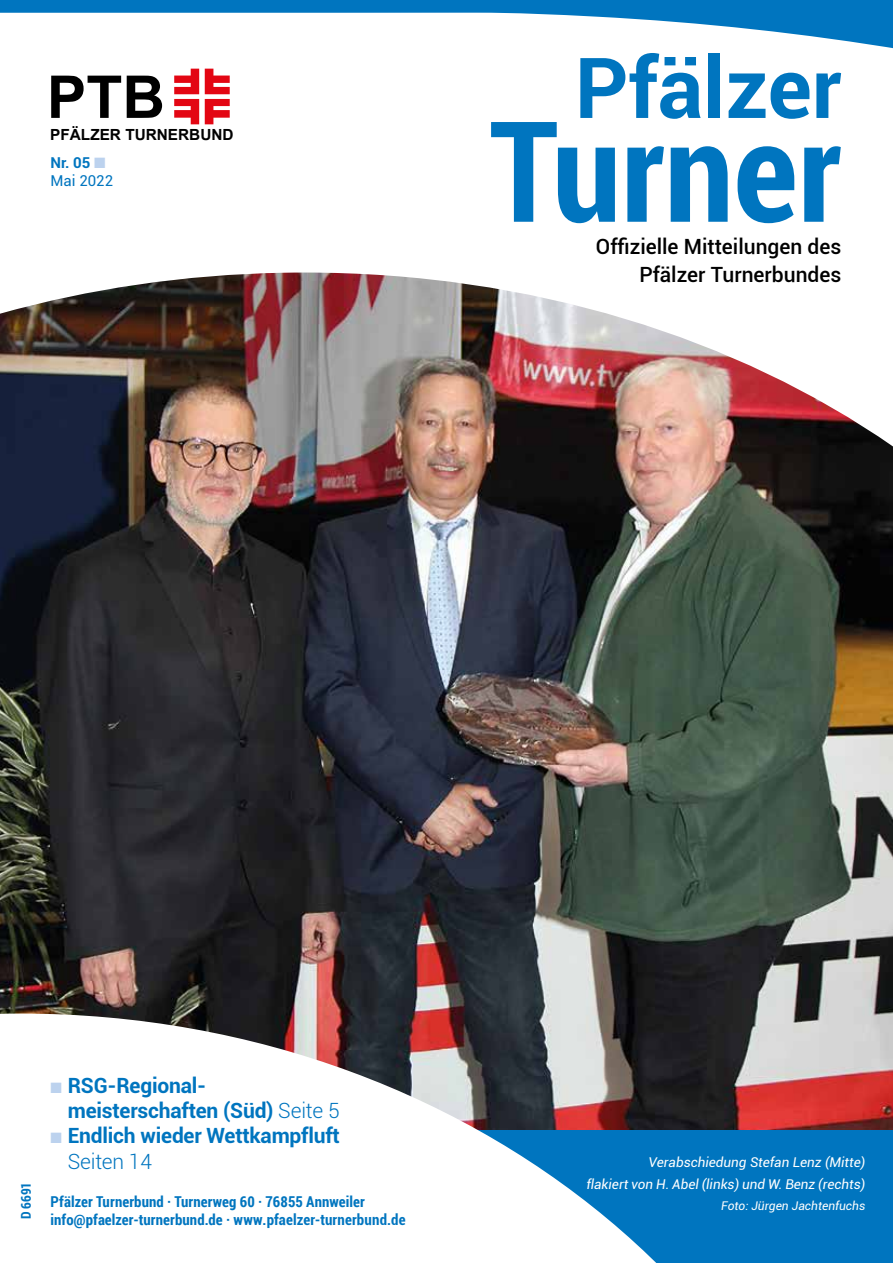
<style>
.page{position:relative;width:893px;height:1263px;background:#fff}
.page>*{position:absolute;margin:0;border:0;box-sizing:border-box;transform-origin:0 0}
.t1{font:700 condensed 140.25px "Roboto";color:#0075bf}
.t2{font:700 84.15px "Roboto";color:#0075bf}
.t3{font:700 59.1px "Arial";color:#000}
.t4{font:700 21px/25.2px "Roboto";letter-spacing:-.01em;color:#0075bf}
.t5{font:500 21px/28.5px "Roboto";color:#000;text-align:right}
.t6{font:700 15.3px "Arial";color:#000}
.t7{font:700 15px "Roboto Condensed";letter-spacing:.01em;color:#0075bf}
.t8{font:15px/18px "Roboto";color:#0075bf}
.t9{font:italic 13.5px/22.5px "Roboto";color:#fff;text-align:right}
.t10{font:700 13.5px "Roboto Condensed";color:#0075bf}
.t11{font:italic 12px "Roboto";color:#fff}
.s1{font-weight:700}
.s2{color:#bcd2ee}
.s3{font-weight:300}
.s4{font-family:"Roboto";font-stretch:condensed}
</style>
<div class="page">
<div style="left:0;top:0;width:893px;height:85px;background:#0075bf"></div>
<svg style="left:0;top:13px;width:893px;height:260px"></svg>
<svg style="left:205px;top:69px;width:25px;height:55px"></svg>
<svg style="left:174px;top:69px;width:25px;height:55px"></svg>
<img style="left:0;top:273px;width:893px;height:857px">
<div style="left:0;top:1130px;width:893px;height:133px;background:#0075bf"></div>
<svg style="left:0;top:1013px;width:698px;height:250px;fill:#fff"></svg>
<h3 class="t3" style="left:47px;top:58px;width:120px">PTB</h3>
<p class="t6" style="left:50px;top:124px;width:185px">PFÄLZER TURNERBUND</p>
<p class="t8" style="left:51px;top:153px;width:64px"><span class="s1">Nr. 05</span> <span class="s2">■<br></span>Mai 2022</p>
<h2 class="t2" style="left:575px;top:29px;width:268px">Pfälzer</h2>
<h1 class="t1" style="left:489px;top:73px;width:354px">Turner</h1>
<h3 class="t5" style="left:596px;top:231px;width:247px">Offizielle Mitteilungen des<br>Pfälzer Turnerbundes</h3>
<p class="t10" style="left:16px;top:1219px;width:39px;rotate:-90deg">D 6691</p>
<h3 class="t4" style="left:68px;top:1072px;width:273px;text-indent:-17px"><span class="s2">■</span> RSG-Regional&shy;meisterschaften (Süd) <span class="s3">Seite 5</span></h3>
<h3 class="t4" style="left:68px;top:1122px;width:274px;text-indent:-17px"><span class="s2">■</span> Endlich wieder Wettkampfluft<br><span class="s3">Seiten 14</span></h3>
<p class="t9" style="left:586px;top:1150px;width:280px">Verabschiedung Stefan Lenz (Mitte)<br>flakiert von H. Abel (links) und W. Benz (rechts)</p>
<p class="t7" style="left:51px;top:1191px;width:316px">Pfälzer Turnerbund · Turnerweg 60 · 76855 Annweiler</p>
<p class="t11" style="left:721px;top:1197px;width:146px">Foto: Jürgen Jachtenfuchs</p>
<p class="t7" style="left:51px;top:1209px;width:357px">info@pfaelzer-turnerbund.de · <span class="s4">www.pfaelzer-turnerbund.de</span></p>
</div>
